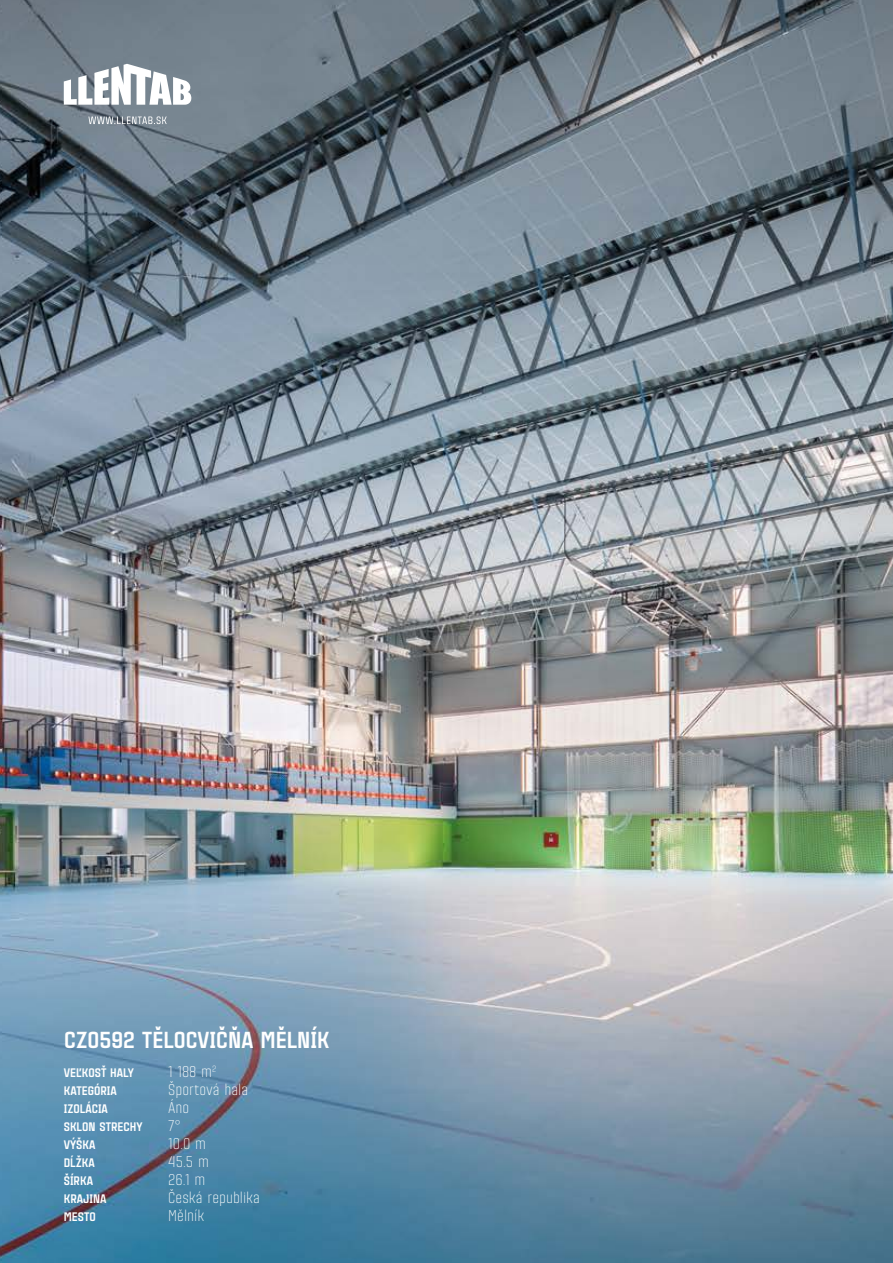
<style>
.page{position:relative;width:893px;height:1263px;background:#fff}
.page>*{position:absolute;margin:0;border:0;box-sizing:border-box;transform-origin:0 0}
.t1{font:900 22.5px "Citadina";color:#fff}
.t2{font:300 15px "Citadina";color:#fff}
.t3{font:900 12px "Citadina";color:#fff}
</style>
<div class="page">
<img style="left:0;top:0;width:893px;height:1263px">
<svg style="left:64px;top:64px;width:128px;height:41px"></svg>
<svg style="left:88px;top:116px;width:79px;height:8px"></svg>
<h1 class="t1" style="left:64px;top:1023px;width:267px">CZ0592 TĚLOCVIČŇA MĚLNÍK</h1>
<p class="t3" style="left:64px;top:1063px;width:72px">VEĽKOSŤ HALY</p>
<p class="t2" style="left:168px;top:1061px;width:50px">1 188 m<sup>2</sup></p>
<p class="t3" style="left:64px;top:1081px;width:55px">KATEGÓRIA</p>
<p class="t2" style="left:168px;top:1079px;width:81px">Športová hala</p>
<p class="t3" style="left:64px;top:1099px;width:46px">IZOLÁCIA</p>
<p class="t2" style="left:168px;top:1097px;width:23px">Áno</p>
<p class="t3" style="left:64px;top:1117px;width:80px">SKLON STRECHY</p>
<p class="t2" style="left:168px;top:1115px;width:14px">7°</p>
<p class="t3" style="left:64px;top:1135px;width:33px">VÝŠKA</p>
<p class="t2" style="left:168px;top:1133px;width:39px">10.0 m</p>
<p class="t3" style="left:64px;top:1153px;width:33px">DĹŽKA</p>
<p class="t2" style="left:168px;top:1151px;width:42px">45.5 m</p>
<p class="t3" style="left:64px;top:1171px;width:31px">ŠÍRKA</p>
<p class="t2" style="left:168px;top:1169px;width:39px">26.1 m</p>
<p class="t3" style="left:64px;top:1189px;width:44px">KRAJINA</p>
<p class="t2" style="left:168px;top:1187px;width:93px">Česká republika</p>
<p class="t3" style="left:64px;top:1207px;width:34px">MESTO</p>
<p class="t2" style="left:168px;top:1205px;width:38px">Mělník</p>
</div>
